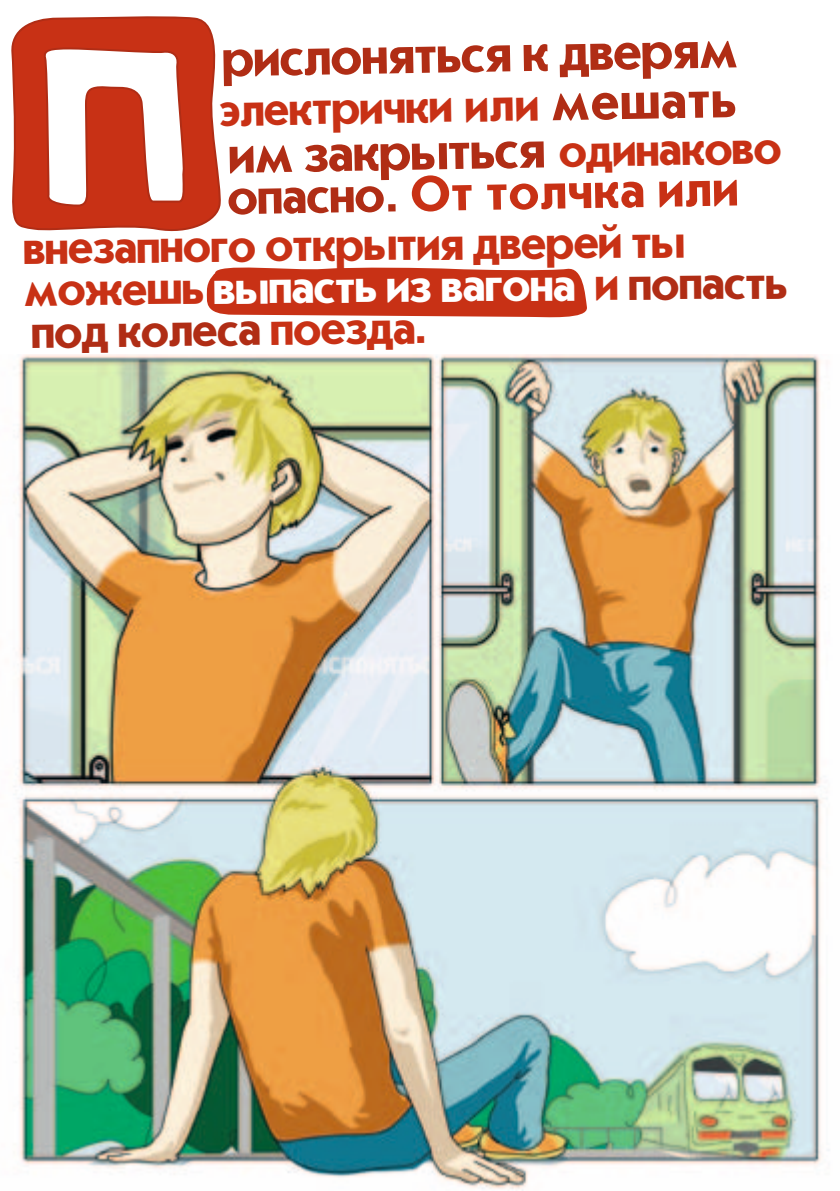
<style>
.page{position:relative;width:840px;height:1191px;background:#fff}
.page>*{position:absolute;margin:0;border:0;box-sizing:border-box;transform-origin:0 0}
.t1{font:700 54px "Journal Sans C";color:#b02d15}
.t2{font:700 52px "Journal Sans C";color:#c83115}
.t3{font:700 48px/41.4px "Journal Sans C";color:#c83115}
.s1{font-size:54px;color:#b02d15}
.s2{font-size:48px;color:#c83115}
.s3{color:#b02d15}
.s4{color:#fff}
</style>
<div class="page">
<svg style="left:206px;top:267px;width:381px;height:51px;background:#cd442b"></svg>
<img style="left:14px;top:354px;width:815px;height:837px">
<svg style="left:11px;top:16px;width:210px;height:216px;background:#cd4c34"></svg>
<svg style="left:40px;top:46px;width:146px;height:161px"></svg>
<p class="t1" style="left:221px;top:31px;width:518px;rotate:-1deg">рислоняться к дверям</p>
<p class="t3" style="left:218px;top:90px;width:519px;rotate:-1deg">электрички или <span class="s1">мешать</span></p>
<p class="t1" style="left:227px;top:127px;width:555px;rotate:-1deg">им закрыться <span class="s2">одинаково</span></p>
<p class="t2" style="left:226px;top:170px;width:513px;rotate:-1deg"><span class="s3">опасно.</span> От толчка или</p>
<p class="t3" style="left:22px;top:230px;width:765px;rotate:-1deg">внезапного открытия дверей ты можешь <span class="s4">выпасть из вагона</span> и <span class="s3">попасть под колеса</span> поезда.</p>
</div>
